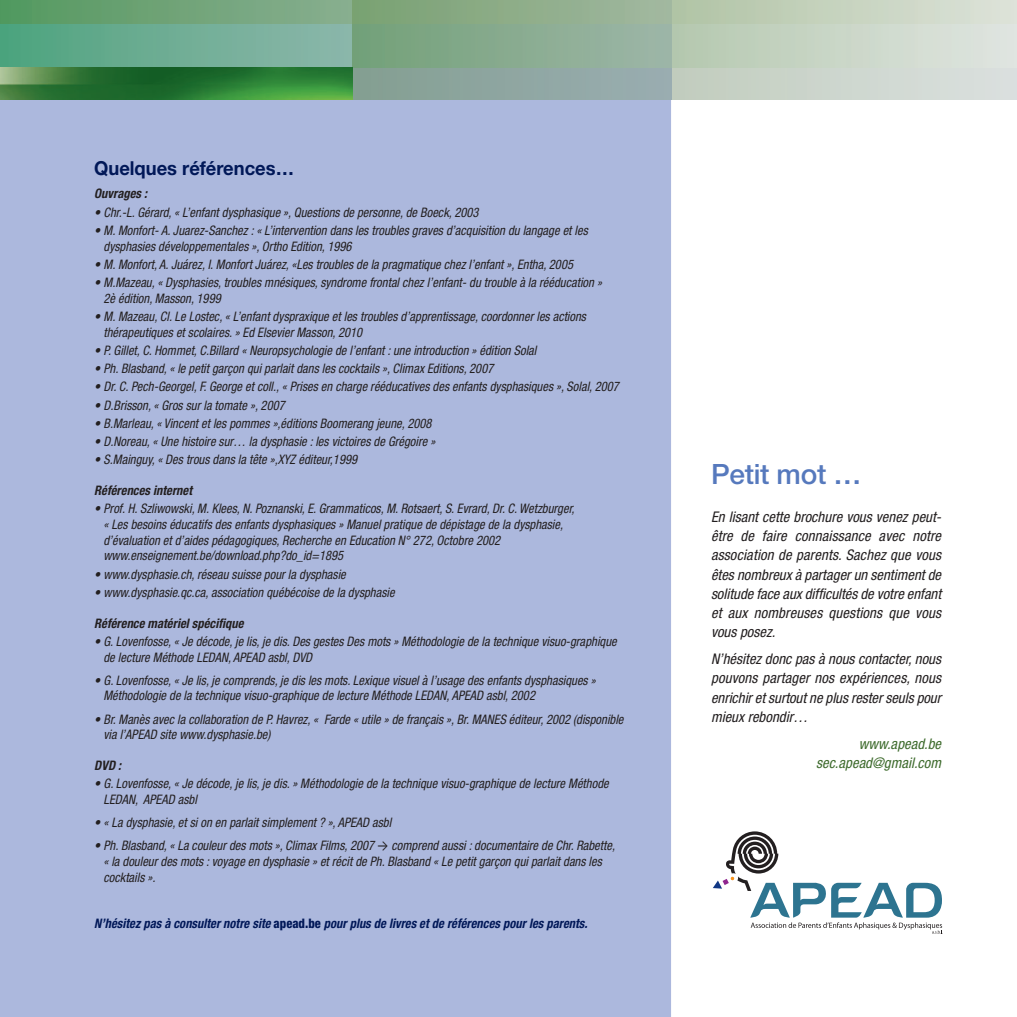
<style>
.page{position:relative;width:1017px;height:1017px;background:#fff}
.page>*{position:absolute;margin:0;border:0;box-sizing:border-box;transform-origin:0 0}
.t1{font:500 28px "Helvetica Neue";letter-spacing:-.01em;color:#5679bd}
.t2{font:700 19.25px "Helvetica Neue";color:#011858;scale:.95 1}
.t3{font:italic condensed 14.7px/19.2px "Helvetica Neue";color:#231f20;text-align:justify}
.t4{font:italic condensed 14.7px/19.2px "Helvetica Neue";letter-spacing:.005em;color:#3e6b2d;text-align:right}
.t5{font:italic condensed 13.12px/15.8px "Helvetica Neue";letter-spacing:.005em;color:#231f20;scale:.95 1}
.t6{font:italic 700 condensed 13.12px "Helvetica Neue";letter-spacing:.005em;color:#011858;scale:.95 1}
.t7{font:italic 700 condensed 13.12px "Helvetica Neue";letter-spacing:.005em;color:#231f20;scale:.95 1}
.s1{font-family:"Calibri";font-style:normal;font-stretch:normal}
.s2{font-weight:800;font-style:normal}
</style>
<div class="page">
<div style="left:0;top:99px;width:671px;height:918px;background:#acb8dd"></div>
<img style="left:0;top:0;width:1017px;height:99px">
<img style="left:352px;top:23px;width:1px;height:44px">
<svg style="left:352px;top:0;width:1px;height:23px"></svg>
<svg style="left:0;top:67px;width:352px;height:32px;background:#307c37"></svg>
<svg style="left:713px;top:831px;width:230px;height:103px"></svg>
<h2 class="t2" style="left:94px;top:161px;width:212px">Quelques références…</h2>
<p class="t7" style="left:94px;top:189px;width:57px">Ouvrages :</p>
<p class="t5" style="left:94px;top:205px;width:406px">• Chr.-L. Gérard, « L’enfant dysphasique », Questions de personne, de Boeck, 2003</p>
<p class="t5" style="left:103px;top:223px;width:511px;text-indent:-9px">• M. Monfort- A. Juarez-Sanchez : « L’intervention dans les troubles graves d’acquisition du langage et les dysphasies développementales », Ortho Edition, 1996</p>
<p class="t5" style="left:94px;top:257px;width:505px">• M. Monfort, A. Juárez, I. Monfort Juárez, «Les troubles de la pragmatique chez l’enfant », Entha, 2005</p>
<p class="t5" style="left:103px;top:276px;width:526px;text-indent:-9px">• M.Mazeau, « Dysphasies, troubles mnésiques, syndrome frontal chez l’enfant- du trouble à la rééducation »<br>2è édition, Masson, 1999</p>
<p class="t5" style="left:103px;top:310px;width:509px;text-indent:-9px">• M. Mazeau, Cl. Le Lostec, « L’enfant dyspraxique et les troubles d’apprentissage, coordonner les actions thérapeutiques et scolaires. » Ed Elsevier Masson, 2010</p>
<p class="t5" style="left:94px;top:344px;width:467px">• P. Gillet, C. Hommet, C.Billard « Neuropsychologie de l’enfant : une introduction » édition Solal</p>
<p class="t5" style="left:94px;top:362px;width:422px">• Ph. Blasband, « le petit garçon qui parlait dans les cocktails », Climax Editions, 2007</p>
<p class="t5" style="left:94px;top:380px;width:554px">• Dr. C. Pech-Georgel, F. George et coll., « Prises en charge rééducatives des enfants dysphasiques », Solal, 2007</p>
<p class="t5" style="left:94px;top:398px;width:202px">• D.Brisson, « Gros sur la tomate », 2007</p>
<p class="t5" style="left:94px;top:416px;width:356px">• B.Marleau, « Vincent et les pommes »,éditions Boomerang jeune, 2008</p>
<p class="t5" style="left:94px;top:435px;width:361px">• D.Noreau, « Une histoire sur… la dysphasie : les victoires de Grégoire »</p>
<p class="t5" style="left:94px;top:453px;width:278px">• S.Mainguy, « Des trous dans la tête »,XYZ éditeur,1999</p>
<p class="t7" style="left:94px;top:486px;width:105px">Références internet</p>
<p class="t5" style="left:103px;top:502px;width:497px;text-indent:-9px">• Prof. H. Szliwowski, M. Klees, N. Poznanski, E. Grammaticos, M. Rotsaert, S. Evrard, Dr. C. Wetzburger, « Les besoins éducatifs des enfants dysphasiques » Manuel pratique de dépistage de la dysphasie, d’évaluation et d’aides pédagogiques, Recherche en Education N° 272, Octobre 2002 www.enseignement.be/download.php?do_id=1895</p>
<p class="t5" style="left:94px;top:567px;width:266px">• www.dysphasie.ch, réseau suisse pour la dysphasie</p>
<p class="t5" style="left:94px;top:585px;width:318px">• www.dysphasie.qc.ca, association québécoise de la dysphasie</p>
<p class="t7" style="left:94px;top:618px;width:159px">Référence matériel spécifique</p>
<p class="t5" style="left:103px;top:634px;width:542px;text-indent:-9px">• G. Lovenfosse, « Je décode, je lis, je dis. Des gestes Des mots » Méthodologie de la technique visuo-graphique de lecture Méthode LEDAN, APEAD asbl, DVD</p>
<p class="t5" style="left:103px;top:673px;width:520px;text-indent:-9px">• G. Lovenfosse, « Je lis, je comprends, je dis les mots. Lexique visuel à l’usage des enfants dysphasiques »<br>Méthodologie de la technique visuo-graphique de lecture Méthode LEDAN, APEAD asbl, 2002</p>
<p class="t5" style="left:103px;top:712px;width:549px;text-indent:-9px">• Br. Manès avec la collaboration de P. Havrez, « Farde « utile » de français », Br. MANES éditeur, 2002 (disponible via l’APEAD site www.dysphasie.be)</p>
<p class="t7" style="left:94px;top:761px;width:30px">DVD :</p>
<p class="t5" style="left:103px;top:777px;width:533px;text-indent:-9px">• G. Lovenfosse, « Je décode, je lis, je dis. » Méthodologie de la technique visuo-graphique de lecture Méthode<br>LEDAN, APEAD asbl</p>
<p class="t5" style="left:94px;top:816px;width:314px">• « La dysphasie, et si on en parlait simplement ? », APEAD asbl</p>
<p class="t5" style="left:103px;top:839px;width:540px;text-indent:-9px">• Ph. Blasband, « La couleur des mots », Climax Films, 2007 <span class="s1">→</span> comprend aussi : documentaire de Chr. Rabette, « la douleur des mots : voyage en dysphasie » et récit de Ph. Blasband « Le petit garçon qui parlait dans les cocktails ».</p>
<p class="t6" style="left:94px;top:919px;width:521px">N’hésitez pas à consulter notre site <span class="s2">apead.be</span> pour plus de livres et de références pour les parents.</p>
<h1 class="t1" style="left:711px;top:464px;width:152px">Petit mot …</h1>
<p class="t3" style="left:711px;top:508px;width:232px">En lisant cette brochure vous venez peut&shy;être de faire connaissance avec notre association de parents. Sachez que vous êtes nombreux à partager un sentiment de solitude face aux difficultés de votre enfant et aux nombreuses questions que vous vous posez.</p>
<p class="t3" style="left:711px;top:650px;width:232px">N’hésitez donc pas à nous contacter, nous pouvons partager nos expériences, nous enrichir et surtout ne plus rester seuls pour mieux rebondir…</p>
<p class="t4" style="left:816px;top:735px;width:127px">www.apead.be sec.apead@gmail.com</p>
</div>
